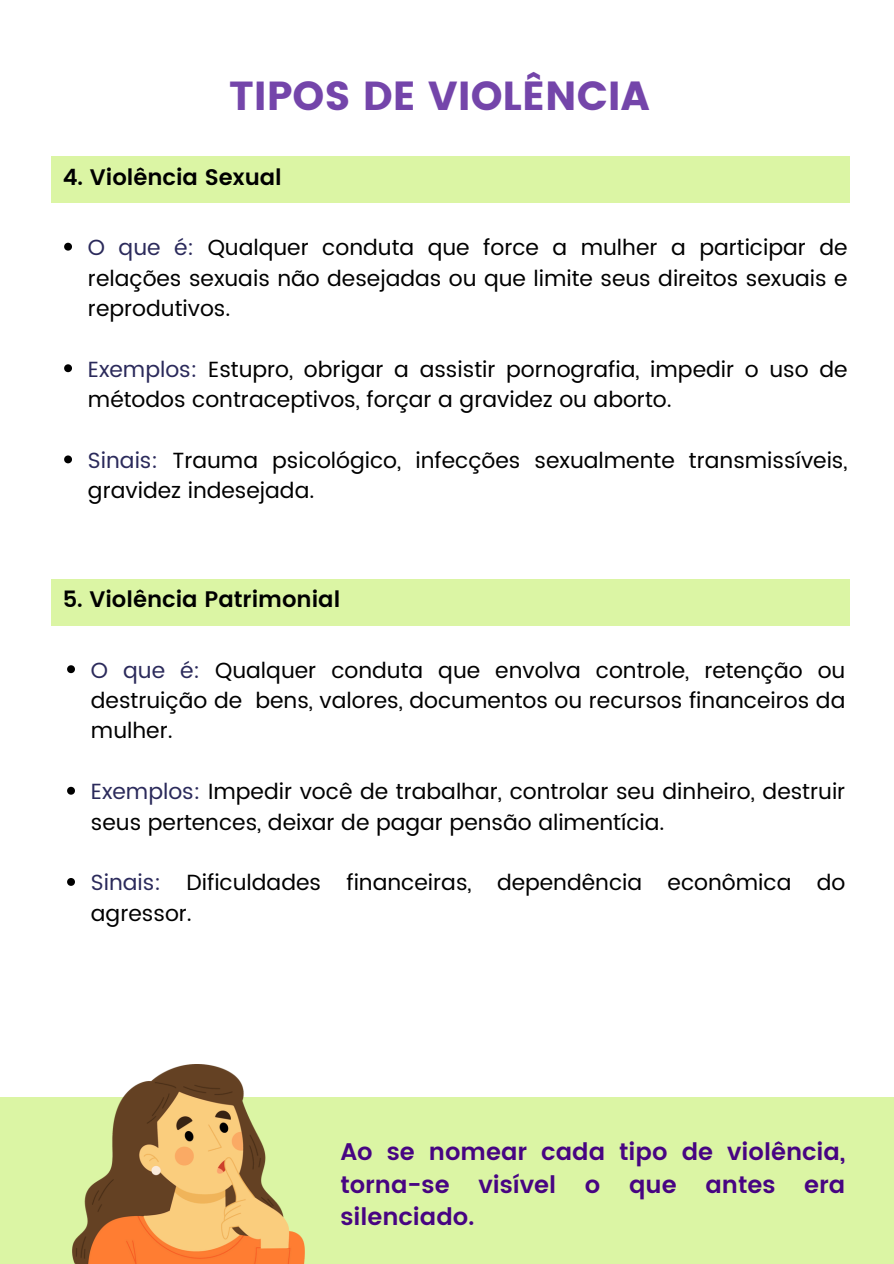
<style>
.page{position:relative;width:894px;height:1264px;background:#fff}
.page>*{position:absolute;margin:0;border:0;box-sizing:border-box;transform-origin:0 0}
.t1{font:40.5px "Poppins";color:#7445aa}
.t2{font:600 24px/32.7px "Poppins";color:#470482;text-align:justify}
.t3{font:600 22.5px "Poppins";color:#000}
.t4{font:21.9px/30.3px "Poppins";color:#000}
.s1{color:#2b2a5b}
</style>
<div class="page">
<div style="left:51px;top:156px;width:798px;height:47px;background:#dbf5a4"></div>
<div style="left:0;top:1097px;width:893px;height:166px;background:#dbf5a4"></div>
<div style="left:51px;top:579px;width:798px;height:47px;background:#dbf5a4"></div>
<img style="left:72px;top:1064px;width:232px;height:199px">
<svg style="left:64px;top:243px;width:8px;height:8px"></svg>
<svg style="left:64px;top:364px;width:8px;height:8px"></svg>
<svg style="left:64px;top:455px;width:8px;height:8px"></svg>
<svg style="left:67px;top:665px;width:8px;height:8px"></svg>
<svg style="left:67px;top:786px;width:8px;height:8px"></svg>
<svg style="left:67px;top:878px;width:8px;height:7px"></svg>
<h2 class="t1" style="left:229px;top:72px;width:422px">TIPOS DE VIOLÊNCIA</h2>
<p class="t3" style="left:63px;top:164px;width:220px">4. Violência Sexual</p>
<p class="t4" style="left:88px;top:232px;width:761px;text-align:justify"><span class="s1">O que é:</span> Qualquer conduta que force a mulher a participar de relações sexuais não desejadas ou que limite seus direitos sexuais e reprodutivos.</p>
<p class="t4" style="left:88px;top:354px;width:761px"><span class="s1">Exemplos:</span> Estupro, obrigar a assistir pornografia, impedir o uso de métodos contraceptivos, forçar a gravidez ou aborto.</p>
<p class="t4" style="left:88px;top:445px;width:761px"><span class="s1">Sinais:</span> Trauma psicológico, infecções sexualmente transmissíveis, gravidez indesejada.</p>
<p class="t3" style="left:63px;top:586px;width:279px">5. Violência Patrimonial</p>
<h2 class="t4" style="left:91px;top:655px;width:755px;text-align:justify"><span class="s1">O que é:</span> Qualquer conduta que envolva controle, retenção ou destruição de bens, valores, documentos ou recursos financeiros da mulher.</h2>
<p class="t4" style="left:91px;top:776px;width:755px"><span class="s1">Exemplos:</span> Impedir você de trabalhar, controlar seu dinheiro, destruir seus pertences, deixar de pagar pensão alimentícia.</p>
<p class="t4" style="left:91px;top:867px;width:755px"><span class="s1">Sinais:</span> Dificuldades financeiras, dependência econômica do agressor.</p>
<h2 class="t2" style="left:340px;top:1135px;width:506px">Ao se nomear cada tipo de violência, torna-se visível o que antes era silenciado.</h2>
</div>
